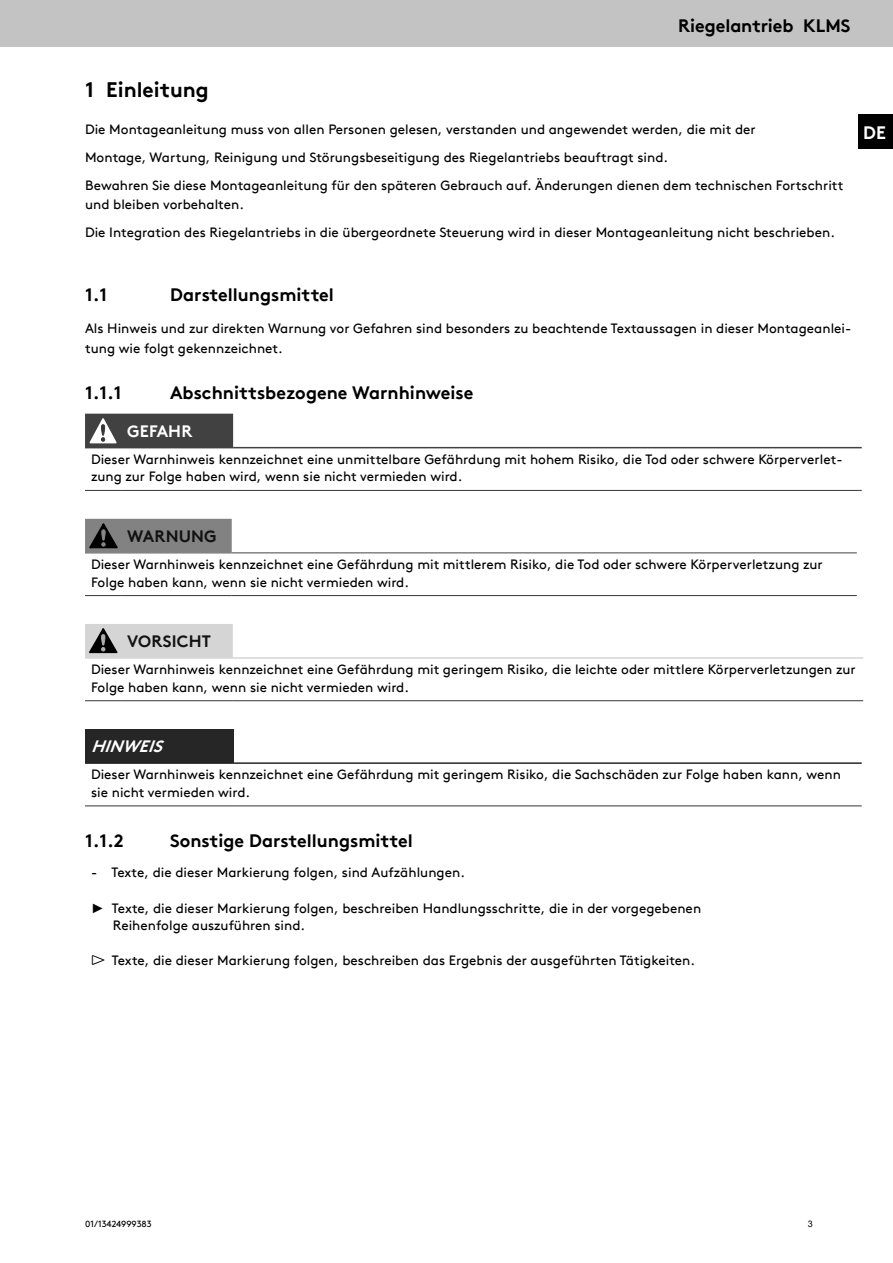
<style>
.page{position:relative;width:893px;height:1263px;background:#fff}
.page>*{position:absolute;margin:0;border:0;box-sizing:border-box;transform-origin:0 0}
.t1{font:700 21px "Kingspan Brown TT";color:#000}
.Produkttitel_deutsch{font:700 18px "Kingspan Brown TT";color:#000}
.SubHeading{font:700 18px "Kingspan Brown TT";color:#fff}
.Safety_SIGNAL_word_b{font:700 16.5px "Kingspan Brown TT";letter-spacing:.01em;color:#121212}
.Safety_SIGNAL_word_w{font:italic 700 16.5px "Kingspan Brown TT";color:#fff}
.Safety_SIGNAL_word_w-2{font:700 16.5px "Kingspan Brown TT";letter-spacing:.01em;color:#fff}
.Table_Text{font:13.5px/17.5px "Kingspan Brown TT";color:#000}
.Text{font:13.5px/19.5px "Kingspan Brown TT";color:#000}
.t2{font:9px "Kingspan Brown TT";color:#000}
.t3{font:9px "Arial";color:#000}
.s1{font-family:"Arial"}
</style>
<div class="page">
<div style="left:0;top:0;width:893px;height:47px;background:#c3c3c3"></div>
<hr style="left:85px;top:490px;width:36px;height:1px;background:#353535">
<hr style="left:121px;top:490px;width:112px;height:1px;background:#353535">
<hr style="left:233px;top:490px;width:629px;height:1px;background:#353535">
<hr style="left:233px;top:447px;width:629px;height:1px;background:#414141">
<svg style="left:85px;top:414px;width:148px;height:34px;background:#4c4c4c"></svg>
<hr style="left:85px;top:595px;width:36px;height:1px;background:#353535">
<hr style="left:121px;top:595px;width:111px;height:1px;background:#353535">
<hr style="left:232px;top:595px;width:625px;height:1px;background:#353535">
<hr style="left:85px;top:552px;width:36px;height:2px;background:#828282">
<hr style="left:121px;top:552px;width:111px;height:2px;background:#828282">
<hr style="left:232px;top:552px;width:625px;height:2px;background:#828282">
<svg style="left:85px;top:519px;width:147px;height:34px;background:#797979"></svg>
<hr style="left:85px;top:700px;width:36px;height:1px;background:#353535">
<hr style="left:121px;top:700px;width:112px;height:1px;background:#353535">
<hr style="left:233px;top:700px;width:630px;height:1px;background:#353535">
<hr style="left:85px;top:657px;width:36px;height:2px;background:#d5d5d5">
<hr style="left:121px;top:657px;width:112px;height:2px;background:#d5d5d5">
<hr style="left:233px;top:657px;width:630px;height:2px;background:#d5d5d5">
<svg style="left:85px;top:624px;width:148px;height:33px;background:#c6c6c6"></svg>
<div style="left:85px;top:729px;width:148px;height:34px;background:#262626"></div>
<hr style="left:85px;top:805px;width:148px;height:1px;background:#353535">
<hr style="left:233px;top:805px;width:629px;height:1px;background:#353535">
<hr style="left:85px;top:762px;width:148px;height:2px;background:#262626">
<hr style="left:233px;top:762px;width:629px;height:2px;background:#262626">
<div style="left:859px;top:115px;width:34px;height:34px;background:#000"></div>
<p class="Produkttitel_deutsch" style="left:678px;top:11px;width:174px">Riegelantrieb KLMS</p>
<p class="t1" style="left:85px;top:73px;width:125px">1 Einleitung</p>
<p class="Text" style="left:85px;top:118px;width:672px">Die Montageanleitung muss von allen Personen gelesen, verstanden und angewendet werden, die mit der</p>
<p class="Text" style="left:85px;top:146px;width:585px">Montage, Wartung, Reinigung und Störungsbeseitigung des Riegelantriebs beauftragt sind.</p>
<p class="Text" style="left:85px;top:174px;width:760px">Bewahren Sie diese Montageanleitung für den späteren Gebrauch auf. Änderungen dienen dem technischen Fortschritt und bleiben vorbehalten.</p>
<p class="Text" style="left:85px;top:221px;width:751px">Die Integration des Riegelantriebs in die übergeordnete Steuerung wird in dieser Montageanleitung nicht beschrieben.</p>
<p class="SubHeading" style="left:863px;top:118px;width:24px">DE</p>
<p class="Produkttitel_deutsch" style="left:85px;top:280px;width:24px">1.1</p>
<p class="Produkttitel_deutsch" style="left:170px;top:280px;width:165px">Darstellungsmittel</p>
<p class="Text" style="left:85px;top:318px;width:768px">Als Hinweis und zur direkten Warnung vor Gefahren sind besonders zu beachtende Textaussagen in dieser Montageanlei&shy;tung wie folgt gekennzeichnet.</p>
<p class="Produkttitel_deutsch" style="left:85px;top:378px;width:38px">1.1.1</p>
<p class="Produkttitel_deutsch" style="left:170px;top:378px;width:305px">Abschnittsbezogene Warnhinweise</p>
<p class="Safety_SIGNAL_word_w-2" style="left:127px;top:418px;width:67px">GEFAHR</p>
<p class="Table_Text" style="left:91px;top:449px;width:753px">Dieser Warnhinweis kennzeichnet eine unmittelbare Gefährdung mit hohem Risiko, die Tod oder schwere Körperverlet&shy;zung zur Folge haben wird, wenn sie nicht vermieden wird.</p>
<p class="Safety_SIGNAL_word_b" style="left:127px;top:523px;width:91px">WARNUNG</p>
<p class="Table_Text" style="left:91px;top:554px;width:733px">Dieser Warnhinweis kennzeichnet eine Gefährdung mit mittlerem Risiko, die Tod oder schwere Körperverletzung zur<br>Folge haben kann, wenn sie nicht vermieden wird.</p>
<p class="Safety_SIGNAL_word_b" style="left:127px;top:628px;width:85px">VORSICHT</p>
<p class="Table_Text" style="left:91px;top:659px;width:766px">Dieser Warnhinweis kennzeichnet eine Gefährdung mit geringem Risiko, die leichte oder mittlere Körperverletzungen zur<br>Folge haben kann, wenn sie nicht vermieden wird.</p>
<p class="Safety_SIGNAL_word_w" style="left:91px;top:733px;width:81px">HINWEIS</p>
<p class="Table_Text" style="left:91px;top:765px;width:751px">Dieser Warnhinweis kennzeichnet eine Gefährdung mit geringem Risiko, die Sachschäden zur Folge haben kann, wenn sie nicht vermieden wird.</p>
<p class="Produkttitel_deutsch" style="left:85px;top:826px;width:40px">1.1.2</p>
<p class="Produkttitel_deutsch" style="left:170px;top:826px;width:244px">Sonstige Darstellungsmittel</p>
<p class="Table_Text" style="left:91px;top:863px;width:375px">- Texte, die dieser Markierung folgen, sind Aufzählungen.</p>
<p class="Table_Text" style="left:91px;top:898px;width:612px"><span class="s1">►</span> Texte, die dieser Markierung folgen, beschreiben Handlungsschritte, die in der vorgegebenen</p>
<p class="Table_Text" style="left:113px;top:915px;width:194px">Reihenfolge auszuführen sind.</p>
<p class="Table_Text" style="left:112px;top:950px;width:585px">Texte, die dieser Markierung folgen, beschreiben das Ergebnis der ausgeführten Tätigkeiten.</p>
<p class="t2" style="left:85px;top:1217px;width:68px">01/13424999383</p>
<p class="t3" style="left:808px;top:1218px;width:7px">3</p>
</div>
